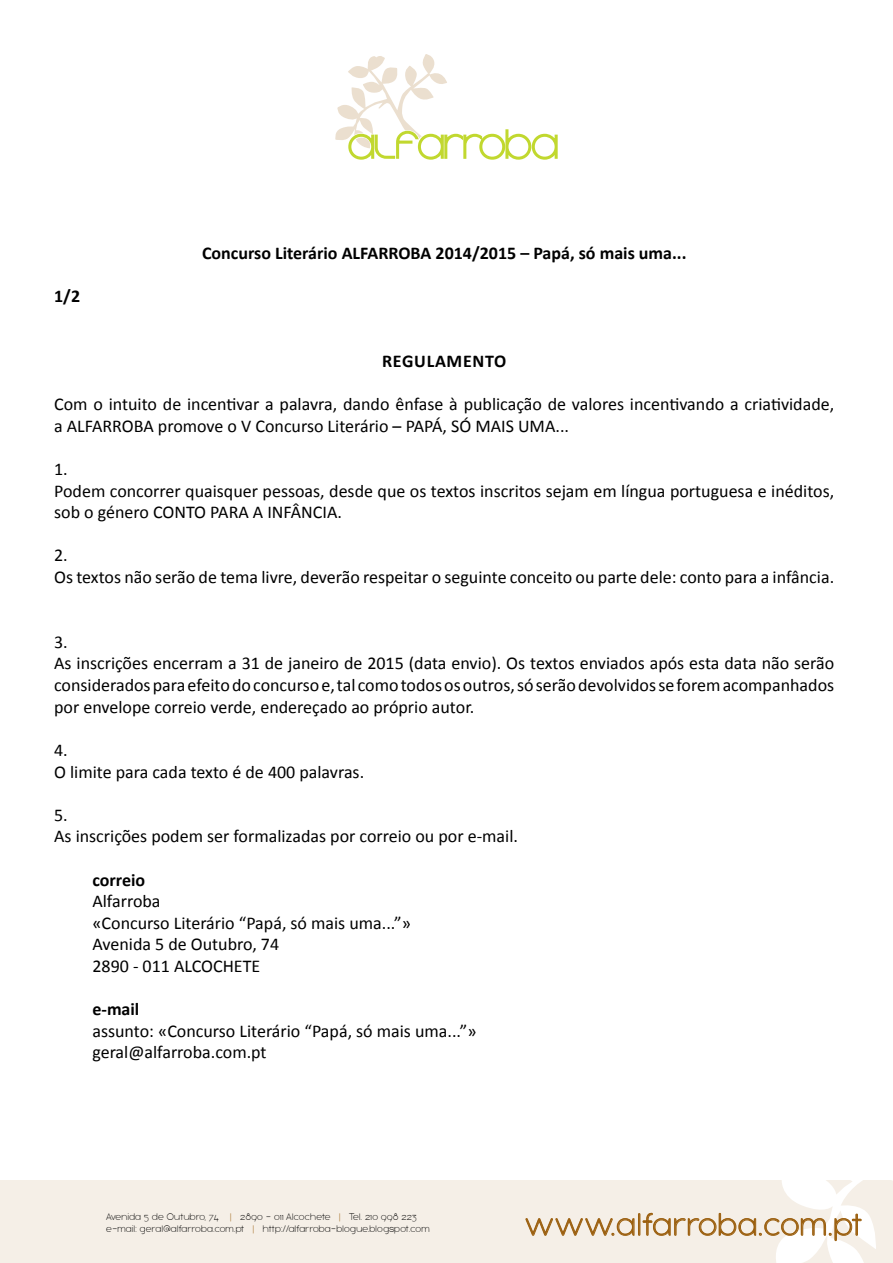
<style>
.page{position:relative;width:893px;height:1263px;background:#fff}
.page>*{position:absolute;margin:0;border:0;box-sizing:border-box;transform-origin:0 0}
.t1{font:300 34.5px "bubbleboddylight";letter-spacing:.05em;color:#9b5f0e}
.t2{font:18px/21.6px "Calibri";color:#000}
.t3{font:700 18px "Calibri";color:#000}
.t4{font:700 18px "Calibri";letter-spacing:.04em;color:#000}
.t5{font:300 10.5px/12.8px "bubbleboddylight";letter-spacing:.04em;color:#000}
.s1{color:#9b5f0e}
</style>
<div class="page">
<div style="left:0;top:1181px;width:893px;height:82px;background:#f5efe7"></div>
<svg style="left:335px;top:54px;width:223px;height:106px"></svg>
<svg style="left:526px;top:1181px;width:350px;height:82px"></svg>
<p class="t3" style="left:54px;top:285px;width:27px">1/2</p>
<p class="t3" style="left:202px;top:242px;width:486px">Concurso Literário ALFARROBA 2014/2015 – Papá, só mais uma...</p>
<p class="t4" style="left:382px;top:350px;width:123px">Regulamento</p>
<p class="t2" style="left:54px;top:393px;width:782px">Com o intuito de incentivar a palavra, dando ênfase à publicação de valores incentivando a criatividade, a ALFARROBA promove o V Concurso Literário – PAPÁ, SÓ MAIS UMA...</p>
<p class="t2" style="left:54px;top:458px;width:782px">1.<br>Podem concorrer quaisquer pessoas, desde que os textos inscritos sejam em língua portuguesa e inéditos, sob o género CONTO PARA A INFÂNCIA.</p>
<p class="t2" style="left:54px;top:545px;width:781px">2.<br>Os textos não serão de tema livre, deverão respeitar o seguinte conceito ou parte dele: conto para a infância.</p>
<p class="t2" style="left:54px;top:631px;width:781px">3.<br>As inscrições encerram a 31 de janeiro de 2015 (data envio). Os textos enviados após esta data não serão considerados para efeito do concurso e, tal como todos os outros, só serão devolvidos se forem acompanhados por envelope correio verde, endereçado ao próprio autor.</p>
<p class="t2" style="left:54px;top:739px;width:312px">4.<br>O limite para cada texto é de 400 palavras.</p>
<p class="t2" style="left:54px;top:804px;width:465px">5.<br>As inscrições podem ser formalizadas por correio ou por e-mail.</p>
<p class="t3" style="left:92px;top:868px;width:54px">correio</p>
<p class="t2" style="left:92px;top:890px;width:320px">Alfarroba<br>«Concurso Literário “Papá, só mais uma...”»<br>Avenida 5 de Outubro, 74<br>2890 - 011 ALCOCHETE</p>
<p class="t3" style="left:92px;top:998px;width:48px">e-mail</p>
<p class="t2" style="left:92px;top:1020px;width:386px">assunto: «Concurso Literário “Papá, só mais uma...”» geral@alfarroba.com.pt</p>
<p class="t5" style="left:106px;top:1210px;width:325px">Avenida 5 de Outubro, 74 <span class="s1">|</span> 2890 - 011 Alcochete <span class="s1">|</span> Tel. 210 998 223 e-mail: geral@alfarroba.com.pt <span class="s1">|</span> http://alfarroba-blogue.blogspot.com</p>
<h1 class="t1" style="left:525px;top:1206px;width:337px">www.alfarroba.com.pt</h1>
</div>
